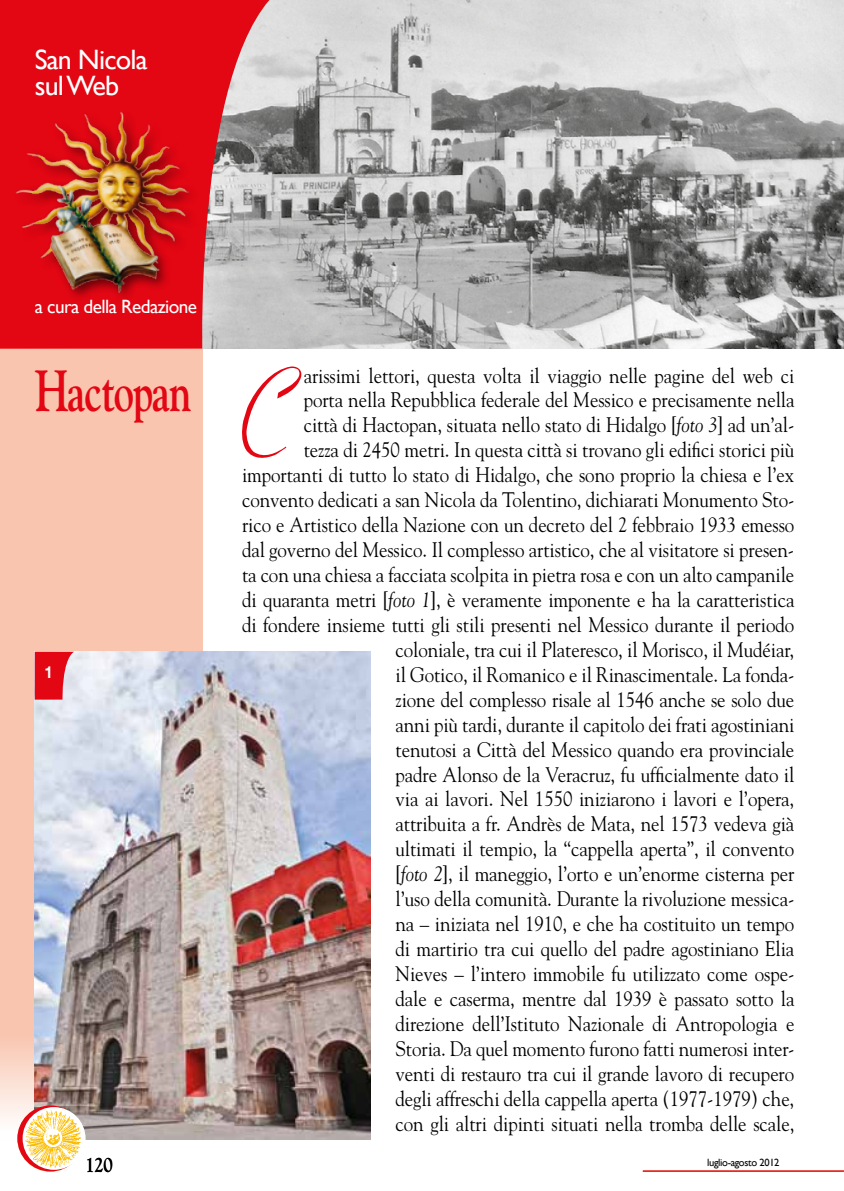
<style>
.page{position:relative;width:844px;height:1191px;background:#fff}
.page>*{position:absolute;margin:0;border:0;box-sizing:border-box;transform-origin:0 0}
.t1{font:128.62px "Cornet";color:#e30613;scale:.8 1}
.t2{font:700 57.75px "Goudy";letter-spacing:-.025em;color:#e30613;scale:.7 1}
.t3{font:28px/26.2px "Gill Sans";letter-spacing:-.03em;color:#fff}
.t4{font:21px/24.8px "Goudy";letter-spacing:-.005em;color:#000;text-align:right;scale:.9 1}
.t5{font:700 21px "Goudy";color:#000;scale:.8 1}
.t6{font:19.25px "Gill Sans";letter-spacing:-.03em;color:#fff}
.t7{font:700 16.62px "Helvetica Neue";color:#fff;scale:.9 1}
.t8{font:10.5px "Gill Sans";letter-spacing:-.03em;color:#000}
.s1{font-style:italic}
</style>
<div class="page">
<div style="left:0;top:348px;width:202px;height:793px;background:#f9c5af"></div>
<img style="left:35px;top:651px;width:335px;height:488px">
<img style="left:285px;top:0;width:558px;height:348px">
<hr style="left:642px;top:1170px;width:201px;height:2px;background:#e9b85f">
<img style="left:25px;top:1109px;width:57px;height:59px">
<svg style="left:0;top:0;width:285px;height:349px;background:#d5444d"></svg>
<div style="left:14px;top:109px;width:185px;height:196px;background:#e30613"></div>
<img style="left:14px;top:104px;width:174px;height:194px">
<hr style="left:642px;top:1170px;width:201px;height:1px;background:#e30613">
<svg style="left:17px;top:1105px;width:66px;height:66px"></svg>
<svg style="left:23px;top:1107px;width:62px;height:62px;background:#fde5a0"></svg>
<svg style="left:35px;top:651px;width:39px;height:48px;background:#e33b47"></svg>
<h3 class="t3" style="left:35px;top:46px;width:114px">San Nicola sul Web</h3>
<p class="t6" style="left:35px;top:295px;width:164px">a cura della Redazione</p>
<h2 class="t2" style="left:35px;top:355px;width:226px">Hactopan</h2>
<p class="t7" style="left:45px;top:662px;width:11px">1</p>
<p class="t5" style="left:85px;top:1151px;width:35px">120</p>
<h1 class="t1" style="left:246px;top:341px;width:71px">C</h1>
<p class="t4" style="left:242px;top:362px;width:615px">arissimi lettori, questa volta il viaggio nelle pagine del web ci<br>porta nella Repubblica federale del Messico e precisamente nella<br>città di Hactopan, situata nello stato di Hidalgo [<span class="s1">foto 3</span>] ad un’al-<br>tezza di 2450 metri. In questa città si trovano gli edifici storici più importanti di tutto lo stato di Hidalgo, che sono proprio la chiesa e l’ex convento dedicati a san Nicola da Tolentino, dichiarati Monumento Sto&shy;rico e Artistico della Nazione con un decreto del 2 febbraio 1933 emesso dal governo del Messico. Il complesso artistico, che al visitatore si presen&shy;ta con una chiesa a facciata scolpita in pietra rosa e con un alto campanile di quaranta metri [<span class="s1">foto 1</span>], è veramente imponente e ha la caratteristica di fondere insieme tutti gli stili presenti nel Messico durante il periodo coloniale, tra cui il Plateresco, il Morisco, il Mudéiar,<br>il Gotico, il Romanico e il Rinascimentale. La fonda-<br>zione del complesso risale al 1546 anche se solo due<br>anni più tardi, durante il capitolo dei frati agostiniani<br>tenutosi a Città del Messico quando era provinciale<br>padre Alonso de la Veracruz, fu ufficialmente dato il<br>via ai lavori. Nel 1550 iniziarono i lavori e l’opera,<br>attribuita a fr. Andrès de Mata, nel 1573 vedeva già<br>ultimati il tempio, la “cappella aperta”, il convento<br>[<span class="s1">foto 2</span>], il maneggio, l’orto e un’enorme cisterna per<br>l’uso della comunità. Durante la rivoluzione messica-<br>na – iniziata nel 1910, e che ha costituito un tempo<br>di martirio tra cui quello del padre agostiniano Elia<br>Nieves – l’intero immobile fu utilizzato come ospe-<br>dale e caserma, mentre dal 1939 è passato sotto la<br>direzione dell’Istituto Nazionale di Antropologia e<br>Storia. Da quel momento furono fatti numerosi inter-<br>venti di restauro tra cui il grande lavoro di recupero<br>degli affreschi della cappella aperta (1977-1979) che,<br>con gli altri dipinti situati nella tromba delle scale,</p>
<p class="t8" style="left:707px;top:1156px;width:74px">luglio-agosto 2012</p>
</div>
